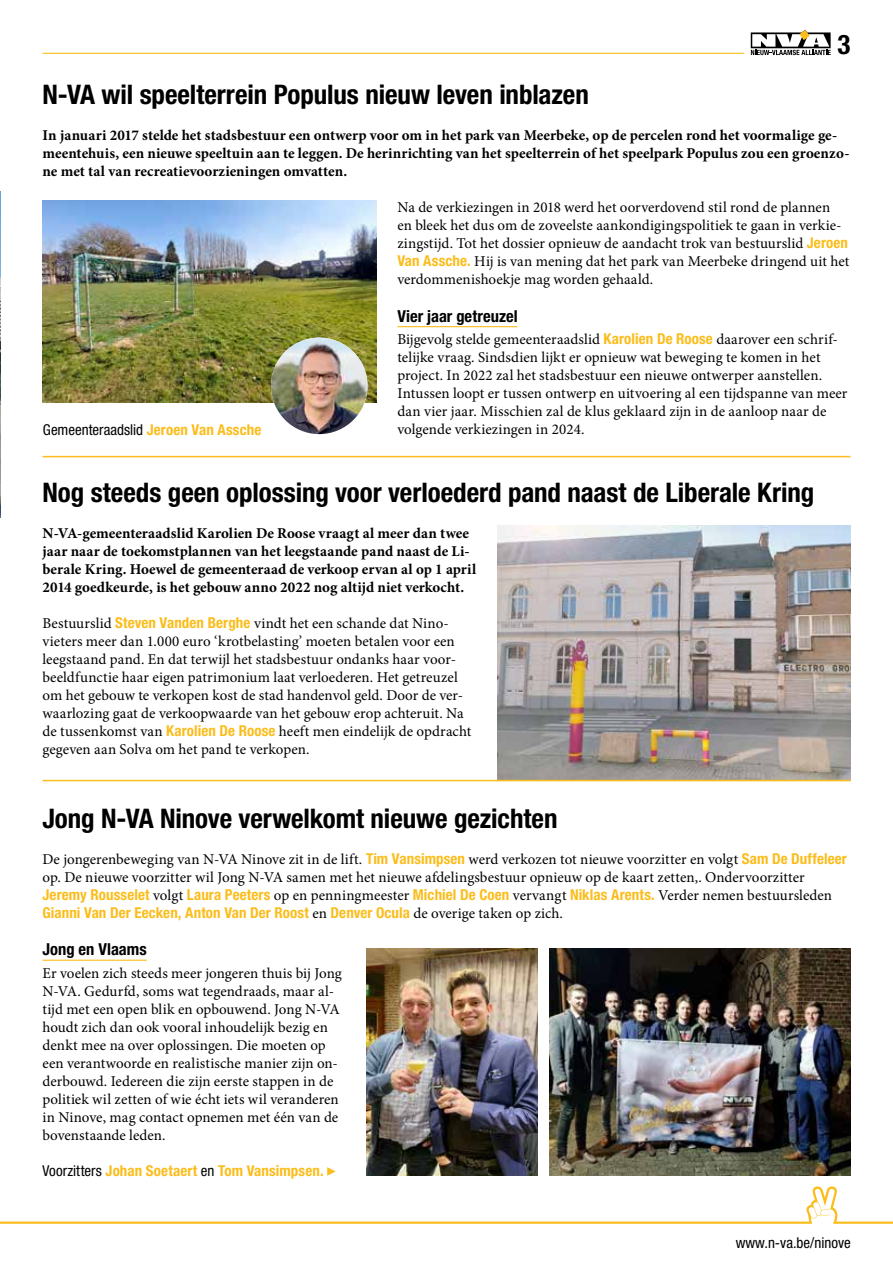
<style>
.page{position:relative;width:893px;height:1263px;background:#fff}
.page>*{position:absolute;margin:0;border:0;box-sizing:border-box;transform-origin:0 0}
.t1{font:700 condensed 27px "Helvetica Neue LT Std";letter-spacing:-.005em;color:#000}
.t2{font:700 condensed 16.5px "Helvetica Neue LT Std";color:#000}
.t3{font:15px/18px "Minion Pro";color:#000}
.t4{font:700 15px/18px "Minion Pro";letter-spacing:.005em;color:#000}
.t5{font:700 condensed 15px "Helvetica Neue LT Std";letter-spacing:.005em;color:#fbbd1b}
.t6{font:condensed 15px "Helvetica Neue LT Std";color:#000}
.s1{font-family:"Helvetica Neue LT Std";font-weight:700;font-stretch:condensed;color:#fbbd1b}
.s2{font-weight:700;color:#fbbd1b}
.s3{font-family:"Minion Pro";font-weight:400;font-stretch:normal;color:#000}
.s4{font-weight:400;color:#000}
</style>
<div class="page">
<img style="left:0;top:191px;width:1px;height:327px">
<hr style="left:43px;top:960px;width:104px;height:1px;background:#fbbd1b">
<svg style="left:327px;top:1167px;width:9px;height:9px"></svg>
<img style="left:367px;top:949px;width:170px;height:227px">
<img style="left:549px;top:949px;width:301px;height:227px">
<img style="left:498px;top:525px;width:352px;height:255px">
<hr style="left:43px;top:780px;width:807px;height:1px;background:#fbbd1b">
<hr style="left:397px;top:326px;width:121px;height:1px;background:#fbbd1b">
<img style="left:43px;top:200px;width:333px;height:203px">
<img style="left:271px;top:338px;width:96px;height:96px;border-radius:48px">
<hr style="left:43px;top:456px;width:807px;height:1px;background:#fbbd1b">
<svg style="left:0;top:1186px;width:893px;height:38px"></svg>
<hr style="left:43px;top:53px;width:701px;height:1px;background:#fbbd1b">
<svg style="left:751px;top:30px;width:80px;height:25px"></svg>
<h1 class="t1" style="left:837px;top:28px;width:14px">3</h1>
<h1 class="t1" style="left:43px;top:78px;width:548px">N-VA wil speelterrein Populus nieuw leven inblazen</h1>
<p class="t4" style="left:43px;top:126px;width:808px">In januari 2017 stelde het stadsbestuur een ontwerp voor om in het park van Meerbeke, op de percelen rond het voormalige ge&shy;meentehuis, een nieuwe speeltuin aan te leggen. De herinrichting van het speelterrein of het speelpark Populus zou een groenzo&shy;ne met tal van recreatievoorzieningen omvatten.</p>
<p class="t3" style="left:397px;top:199px;width:453px">Na de verkiezingen in 2018 werd het oorverdovend stil rond de plannen<br>en bleek het dus om de zoveelste aankondigingspolitiek te gaan in verkie&shy;zingstijd. Tot het dossier opnieuw de aandacht trok van bestuurslid <span class="s1">Jeroen Van Assche.</span> Hij is van mening dat het park van Meerbeke dringend uit het verdommenishoekje mag worden gehaald.</p>
<p class="t2" style="left:397px;top:306px;width:122px">Vier jaar getreuzel</p>
<p class="t3" style="left:397px;top:330px;width:452px">Bijgevolg stelde gemeenteraadslid <span class="s1">Karolien De Roose</span> daarover een schrif&shy;telijke vraag. Sindsdien lijkt er opnieuw wat beweging te komen in het project. In 2022 zal het stadsbestuur een nieuwe ontwerper aanstellen.<br>Intussen loopt er tussen ontwerp en uitvoering al een tijdspanne van meer dan vier jaar. Misschien zal de klus geklaard zijn in de aanloop naar de volgende verkiezingen in 2024.</p>
<p class="t6" style="left:43px;top:421px;width:220px">Gemeenteraadslid <span class="s2">Jeroen Van Assche</span></p>
<h1 class="t1" style="left:43px;top:476px;width:773px">Nog steeds geen oplossing voor verloederd pand naast de Liberale Kring</h1>
<p class="t4" style="left:43px;top:524px;width:435px">N-VA-gemeenteraadslid Karolien De Roose vraagt al meer dan twee jaar naar de toekomstplannen van het leegstaande pand naast de Li&shy;berale Kring. Hoewel de gemeenteraad de verkoop ervan al op 1 april 2014 goedkeurde, is het gebouw anno 2022 nog altijd niet verkocht.</p>
<p class="t3" style="left:43px;top:614px;width:430px">Bestuurslid <span class="s1">Steven Vanden Berghe</span> vindt het een schande dat Nino&shy;vieters meer dan 1.000 euro ‘krotbelasting’ moeten betalen voor een leegstaand pand. En dat terwijl het stadsbestuur ondanks haar voor&shy;beeldfunctie haar eigen patrimonium laat verloederen. Het getreuzel om het gebouw te verkopen kost de stad handenvol geld. Door de ver&shy;waarlozing gaat de verkoopwaarde van het gebouw erop achteruit. Na de tussenkomst van <span class="s1">Karolien De Roose</span> heeft men eindelijk de opdracht gegeven aan Solva om het pand te verkopen.</p>
<h1 class="t1" style="left:43px;top:802px;width:517px">Jong N-VA Ninove verwelkomt nieuwe gezichten</h1>
<p class="t3" style="left:43px;top:850px;width:806px">De jongerenbeweging van N-VA Ninove zit in de lift. <span class="s1">Tim Vansimpsen</span> werd verkozen tot nieuwe voorzitter en volgt <span class="s1">Sam De Duffeleer </span>op. De nieuwe voorzitter wil Jong N-VA samen met het nieuwe afdelingsbestuur opnieuw op de kaart zetten,. Ondervoorzitter<br><span class="s1">Jeremy Rousselet</span> volgt <span class="s1">Laura Peeters</span> op en penningmeester <span class="s1">Michiel De Coen</span> vervangt <span class="s1">Niklas Arents.</span> Verder nemen bestuursleden</p>
<p class="t5" style="left:43px;top:903px;width:522px">Gianni Van Der Eecken, Anton Van Der Roost <span class="s3">en</span> Denver Ocula <span class="s3">de overige taken op zich.</span></p>
<p class="t2" style="left:43px;top:939px;width:106px">Jong en Vlaams</p>
<p class="t3" style="left:43px;top:964px;width:301px">Er voelen zich steeds meer jongeren thuis bij Jong N-VA. Gedurfd, soms wat tegendraads, maar al&shy;tijd met een open blik en opbouwend. Jong N-VA houdt zich dan ook vooral inhoudelijk bezig en denkt mee na over oplossingen. Die moeten op een verantwoorde en realistische manier zijn on&shy;derbouwd. Iedereen die zijn eerste stappen in de politiek wil zetten of wie écht iets wil veranderen in Ninove, mag contact opnemen met één van de bovenstaande leden.</p>
<p class="t5" style="left:43px;top:1161px;width:283px"><span class="s4">Voorzitters</span> Johan Soetaert <span class="s4">en</span> Tom Vansimpsen.</p>
<p class="t6" style="left:736px;top:1234px;width:116px">www.n-va.be/ninove</p>
</div>
